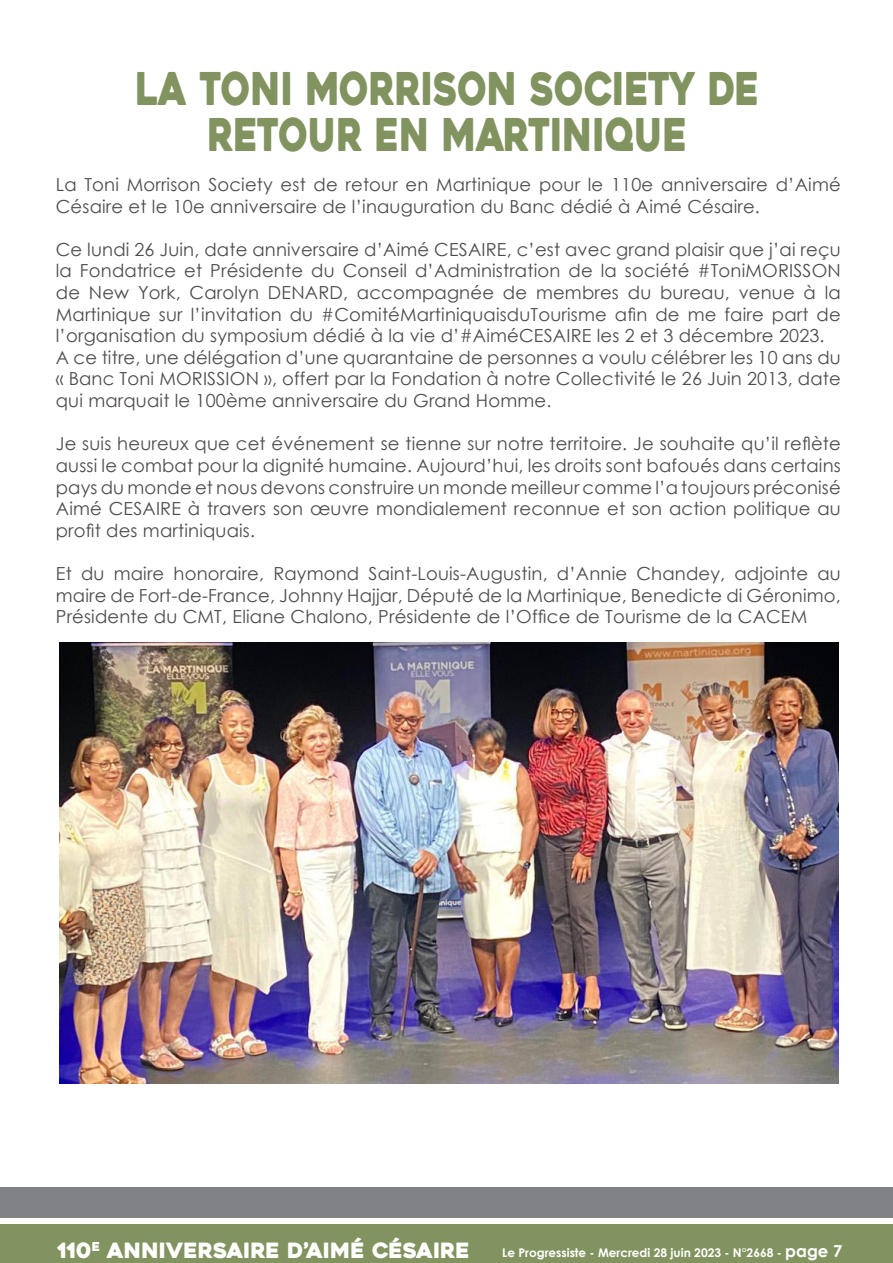
<style>
.page{position:relative;width:893px;height:1263px;background:#fff}
.page>*{position:absolute;margin:0;border:0;box-sizing:border-box;transform-origin:0 0}
.t1{font:45px/46.5px "Heavitas";color:#81935f;text-align:center;scale:.8 1}
.t2{font:21px "Heavitas";color:#fff}
.t3{font:18px/21.6px "Century Gothic";letter-spacing:.01em;color:#231f20}
.t4{font:700 12px "Century Gothic";color:#fff}
.s1{font-size:16.5px}
</style>
<div class="page">
<div style="left:0;top:1224px;width:893px;height:39px;background:#81935f"></div>
<div style="left:0;top:1187px;width:893px;height:30px;background:#808285"></div>
<img style="left:60px;top:642px;width:779px;height:441px">
<p class="t1" style="left:135px;top:66px;width:781px">LA TONI MORRISON SOCIETY DE<br>RETOUR EN MARTINIQUE</p>
<p class="t3" style="left:56px;top:173px;width:786px">La Toni Morrison Society est de retour en Martinique pour le 110e anniversaire d’Aimé<br>Césaire et le 10e anniversaire de l’inauguration du Banc dédié à Aimé Césaire.</p>
<p class="t3" style="left:56px;top:238px;width:786px">Ce lundi 26 Juin, date anniversaire d’Aimé CESAIRE, c’est avec grand plaisir que j’ai reçu la Fondatrice et Présidente du Conseil d’Administration de la société #ToniMORISSON de New York, Carolyn DENARD, accompagnée de membres du bureau, venue à la Martinique sur l’invitation du #ComitéMartiniquaisduTourisme afin de me faire part de l’organisation du symposium dédié à la vie d’#AiméCESAIRE les 2 et 3 décembre 2023.<br>A ce titre, une délégation d’une quarantaine de personnes a voulu célébrer les 10 ans du « Banc Toni MORISSION », offert par la Fondation à notre Collectivité le 26 Juin 2013, date qui marquait le 100ème anniversaire du Grand Homme.</p>
<p class="t3" style="left:56px;top:433px;width:786px;text-align:justify">Je suis heureux que cet événement se tienne sur notre territoire. Je souhaite qu’il reflète aussi le combat pour la dignité humaine. Aujourd’hui, les droits sont bafoués dans certains pays du monde et nous devons construire un monde meilleur comme l’a toujours préconisé Aimé CESAIRE à travers son œuvre mondialement reconnue et son action politique au profit des martiniquais.</p>
<p class="t3" style="left:56px;top:562px;width:786px;text-align:justify">Et du maire honoraire, Raymond Saint-Louis-Augustin, d’Annie Chandey, adjointe au maire de Fort-de-France, Johnny Hajjar, Député de la Martinique, Benedicte di Géronimo, Présidente du CMT, Eliane Chalono, Présidente de l’Office de Tourisme de la CACEM</p>
<p class="t2" style="left:57px;top:1237px;width:414px">110<sup>E</sup> ANNIVERSAIRE D’AIMÉ CÉSAIRE</p>
<p class="t4" style="left:502px;top:1244px;width:342px">Le Progressiste - Mercredi 28 juin 2023 - N°2668 - <span class="s1">page 7</span></p>
</div>
